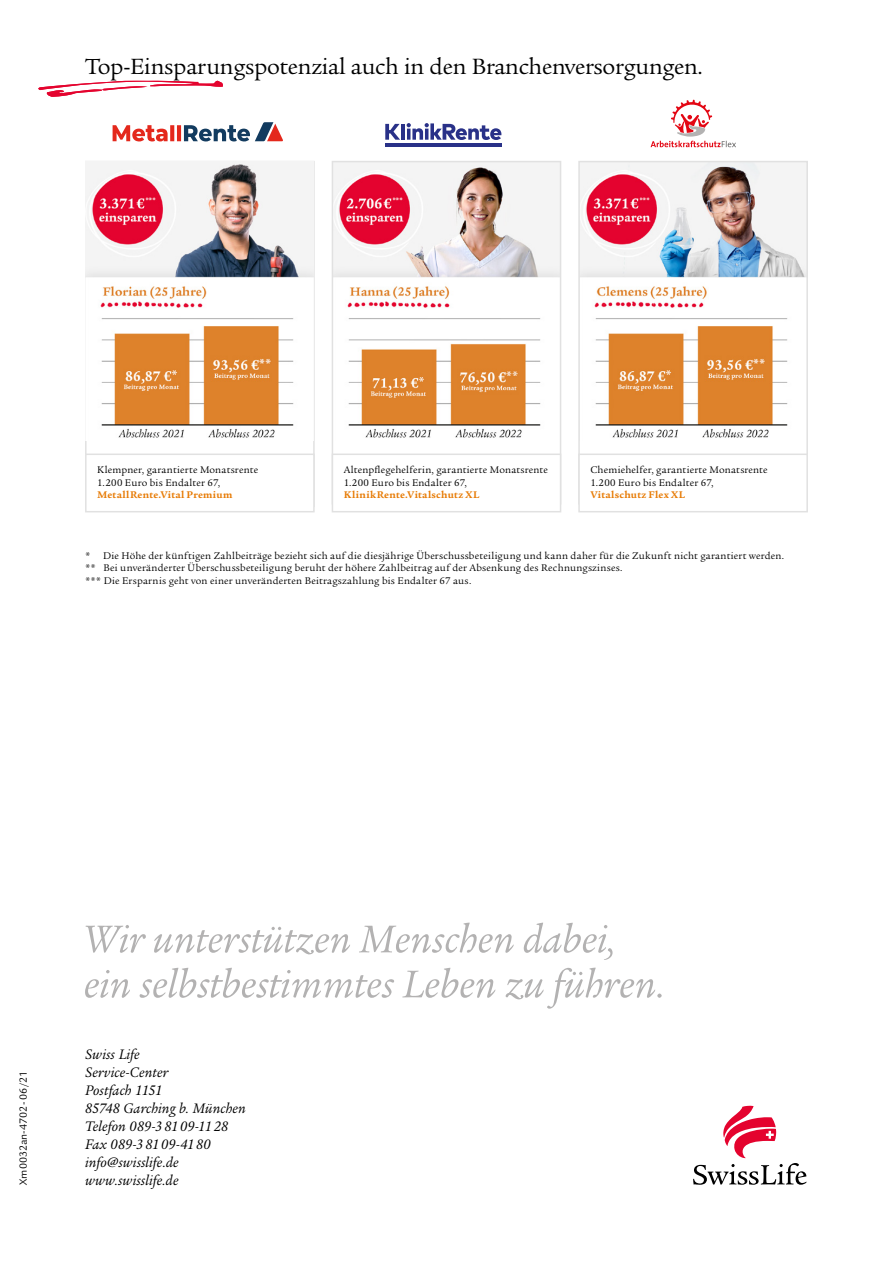
<style>
.page{position:relative;width:893px;height:1263px;background:#fff}
.page>*{position:absolute;margin:0;border:0;box-sizing:border-box;transform-origin:0 0}
.t1{font:24px "Legacy Serif ITC Pro";letter-spacing:-.01em;color:#000}
.t2{font:italic 15px/18px "Legacy Serif ITC Pro";letter-spacing:.005em;color:#000}
.t3{font:11.25px "Legacy Sans ITC Pro";color:#000}
.t4{font:10.5px/12.6px "Legacy Serif ITC Pro";letter-spacing:.02em;color:#000}
.t5{font:700 10.5px "Legacy Serif ITC Pro";letter-spacing:.03em;color:#e77b05}
</style>
<div class="page">
<svg style="left:85px;top:967px;width:577px;height:42px"></svg>
<svg style="left:86px;top:922px;width:527px;height:38px"></svg>
<svg style="left:693px;top:1106px;width:113px;height:79px"></svg>
<img style="left:581px;top:164px;width:224px;height:274px">
<div style="left:578px;top:161px;width:230px;height:344px;border:2px solid #e1e1e1"></div>
<img style="left:335px;top:164px;width:223px;height:274px">
<div style="left:332px;top:161px;width:229px;height:344px;border:2px solid #e1e1e1"></div>
<img style="left:86px;top:162px;width:228px;height:276px">
<svg style="left:38px;top:80px;width:185px;height:16px"></svg>
<div style="left:579px;top:454px;width:228px;height:58px;background:#fff"></div>
<div style="left:578px;top:453px;width:230px;height:59px;border:2px solid #e1e1e1"></div>
<div style="left:332px;top:454px;width:229px;height:58px;background:#fff"></div>
<div style="left:332px;top:453px;width:229px;height:59px;border:2px solid #e1e1e1"></div>
<div style="left:85px;top:453px;width:230px;height:59px;border:2px solid #e1e1e1"></div>
<svg style="left:113px;top:122px;width:170px;height:19px"></svg>
<svg style="left:385px;top:124px;width:15px;height:16px"></svg>
<hr style="left:401px;top:124px;width:4px;height:16px;background:#293188">
<svg style="left:407px;top:123px;width:94px;height:17px"></svg>
<hr style="left:385px;top:143px;width:116px;height:4px;background:#293188">
<svg style="left:651px;top:100px;width:85px;height:47px"></svg>
<h1 class="t1" style="left:85px;top:52px;width:619px">Top-Einsparungspotenzial auch in den Branchenversorgungen.</h1>
<p class="t4" style="left:97px;top:463px;width:162px">Klempner, garantierte Monatsrente<br>1.200 Euro bis Endalter 67,</p>
<p class="t5" style="left:97px;top:488px;width:137px">MetallRente.Vital Premium</p>
<p class="t4" style="left:344px;top:463px;width:206px">Altenpflegehelferin, garantierte Monatsrente<br>1.200 Euro bis Endalter 67,</p>
<p class="t5" style="left:344px;top:488px;width:137px">KlinikRente.Vitalschutz XL</p>
<p class="t4" style="left:590px;top:463px;width:179px">Chemiehelfer, garantierte Monatsrente<br>1.200 Euro bis Endalter 67,</p>
<p class="t5" style="left:590px;top:488px;width:96px">Vitalschutz Flex XL</p>
<p class="t4" style="left:85px;top:549px;width:701px">* Die Höhe der künftigen Zahlbeiträge bezieht sich auf die diesjährige Überschussbeteiligung und kann daher für die Zukunft nicht garantiert werden. ** Bei unveränderter Überschussbeteiligung beruht der höhere Zahlbeitrag auf der Absenkung des Rechnungszinses.<br>*** Die Ersparnis geht von einer unveränderten Beitragszahlung bis Endalter 67 aus.</p>
<p class="t3" style="left:17px;top:1185px;width:115px;rotate:-90deg">Xm0032an-4702-06/21</p>
<h2 class="t2" style="left:85px;top:1045px;width:162px">Swiss Life<br>Service-Center<br>Postfach 1151<br>85748 Garching b. München<br>Telefon 089-3 81 09-11 28<br>Fax 089-38109-4180 info@swisslife.de</h2>
<h2 class="t2" style="left:85px;top:1171px;width:95px">www.swisslife.de</h2>
</div>
